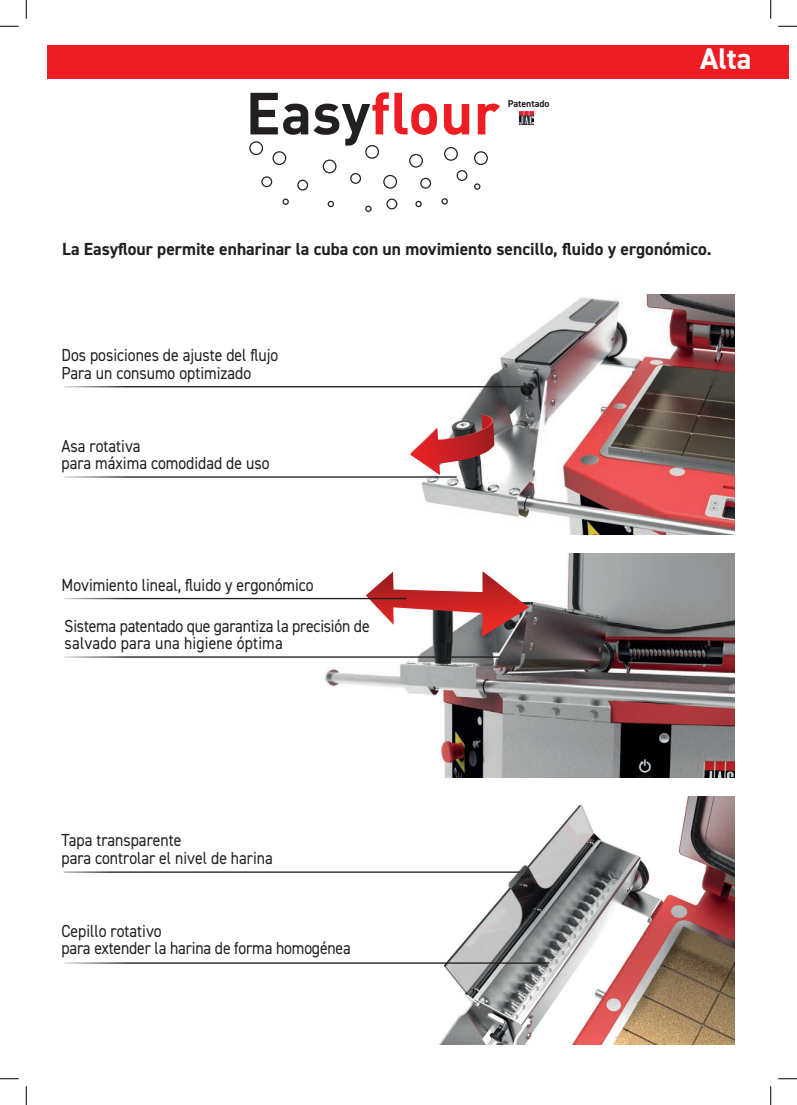
<style>
.page{position:relative;width:797px;height:1105px;background:#fff}
.page>*{position:absolute;margin:0;border:0;box-sizing:border-box;transform-origin:0 0}
.t1{font:700 30px "DIN2014";color:#fff}
.t2{font:17.5px/17.5px "DIN2014";color:#231f20;scale:.9 1}
.t3{font:700 17.5px "DIN2014";color:#231f20}
.t4{font:700 9.88px "DIN2014";color:#231f20}
</style>
<div class="page">
<img style="left:317px;top:295px;width:417px;height:240px">
<img style="left:439px;top:797px;width:295px;height:248px">
<img style="left:317px;top:554px;width:417px;height:224px">
<div style="left:249px;top:141px;width:14px;height:14px;border:1px solid #231f20;border-radius:50%"></div>
<div style="left:272px;top:151px;width:14px;height:14px;border:1px solid #231f20;border-radius:50%"></div>
<div style="left:323px;top:160px;width:13px;height:13px;border:1px solid #231f20;border-radius:50%"></div>
<div style="left:365px;top:145px;width:14px;height:14px;border:1px solid #231f20;border-radius:50%"></div>
<div style="left:383px;top:175px;width:14px;height:14px;border:1px solid #231f20;border-radius:50%"></div>
<div style="left:409px;top:154px;width:14px;height:14px;border:1px solid #231f20;border-radius:50%"></div>
<div style="left:444px;top:147px;width:14px;height:14px;border:1px solid #231f20;border-radius:50%"></div>
<div style="left:474px;top:151px;width:14px;height:14px;border:1px solid #231f20;border-radius:50%"></div>
<div style="left:261px;top:176px;width:11px;height:11px;border:1px solid #231f20;border-radius:50%"></div>
<div style="left:297px;top:180px;width:11px;height:11px;border:1px solid #231f20;border-radius:50%"></div>
<div style="left:386px;top:199px;width:11px;height:10px;border:1px solid #231f20;border-radius:50%"></div>
<div style="left:350px;top:173px;width:11px;height:11px;border:1px solid #231f20;border-radius:50%"></div>
<div style="left:420px;top:178px;width:11px;height:11px;border:1px solid #231f20;border-radius:50%"></div>
<div style="left:456px;top:170px;width:11px;height:11px;border:1px solid #231f20;border-radius:50%"></div>
<div style="left:282px;top:199px;width:7px;height:6px;border:1px solid #231f20;border-radius:50%"></div>
<div style="left:327px;top:201px;width:7px;height:6px;border:1px solid #231f20;border-radius:50%"></div>
<div style="left:474px;top:183px;width:6px;height:7px;border:1px solid #231f20;border-radius:50%"></div>
<svg style="left:365px;top:206px;width:6px;height:6px"></svg>
<div style="left:441px;top:198px;width:7px;height:7px;border:1px solid #231f20;border-radius:50%"></div>
<div style="left:415px;top:201px;width:7px;height:6px;border:1px solid #231f20;border-radius:50%"></div>
<svg style="left:250px;top:92px;width:187px;height:54px"></svg>
<svg style="left:444px;top:104px;width:25px;height:31px"></svg>
<svg style="left:478px;top:104px;width:22px;height:30px"></svg>
<svg style="left:410px;top:414px;width:86px;height:61px"></svg>
<hr style="left:64px;top:386px;width:459px;height:1px;background:#231f20">
<hr style="left:64px;top:476px;width:392px;height:2px;background:#231f20">
<hr style="left:64px;top:871px;width:455px;height:2px;background:#231f20">
<hr style="left:64px;top:962px;width:484px;height:2px;background:#231f20">
<svg style="left:366px;top:571px;width:163px;height:66px"></svg>
<hr style="left:64px;top:598px;width:342px;height:1px;background:#231f20">
<hr style="left:64px;top:656px;width:435px;height:2px;background:#231f20">
<div style="left:47px;top:45px;width:741px;height:34px;background:#ee1d23"></div>
<img style="left:520px;top:111px;width:13px;height:14px">
<svg style="left:0;top:25px;width:19px;height:2px"></svg>
<svg style="left:778px;top:25px;width:19px;height:2px"></svg>
<svg style="left:0;top:1078px;width:19px;height:1px"></svg>
<svg style="left:778px;top:1078px;width:19px;height:1px"></svg>
<svg style="left:25px;top:0;width:2px;height:19px"></svg>
<svg style="left:25px;top:1086px;width:2px;height:19px"></svg>
<svg style="left:770px;top:0;width:1px;height:19px"></svg>
<svg style="left:770px;top:1086px;width:1px;height:19px"></svg>
<p class="t4" style="left:508px;top:97px;width:43px">Patentado</p>
<h1 class="t1" style="left:700px;top:38px;width:53px">Alta</h1>
<p class="t3" style="left:62px;top:237px;width:651px">La Easyflour permite enharinar la cuba con un movimiento sencillo, fluido y ergonómico.</p>
<p class="t2" style="left:61px;top:346px;width:242px">Dos posiciones de ajuste del flujo<br>Para un consumo optimizado</p>
<p class="t2" style="left:61px;top:437px;width:232px">Asa rotativa<br>para máxima comodidad de uso</p>
<p class="t2" style="left:61px;top:576px;width:282px">Movimiento lineal, fluido y ergonómico</p>
<p class="t2" style="left:65px;top:616px;width:340px">Sistema patentado que garantiza la precisión de salvado para una higiene óptima</p>
<p class="t2" style="left:61px;top:831px;width:236px">Tapa transparente<br>para controlar el nivel de harina</p>
<p class="t2" style="left:61px;top:922px;width:323px">Cepillo rotativo<br>para extender la harina de forma homogénea</p>
</div>
